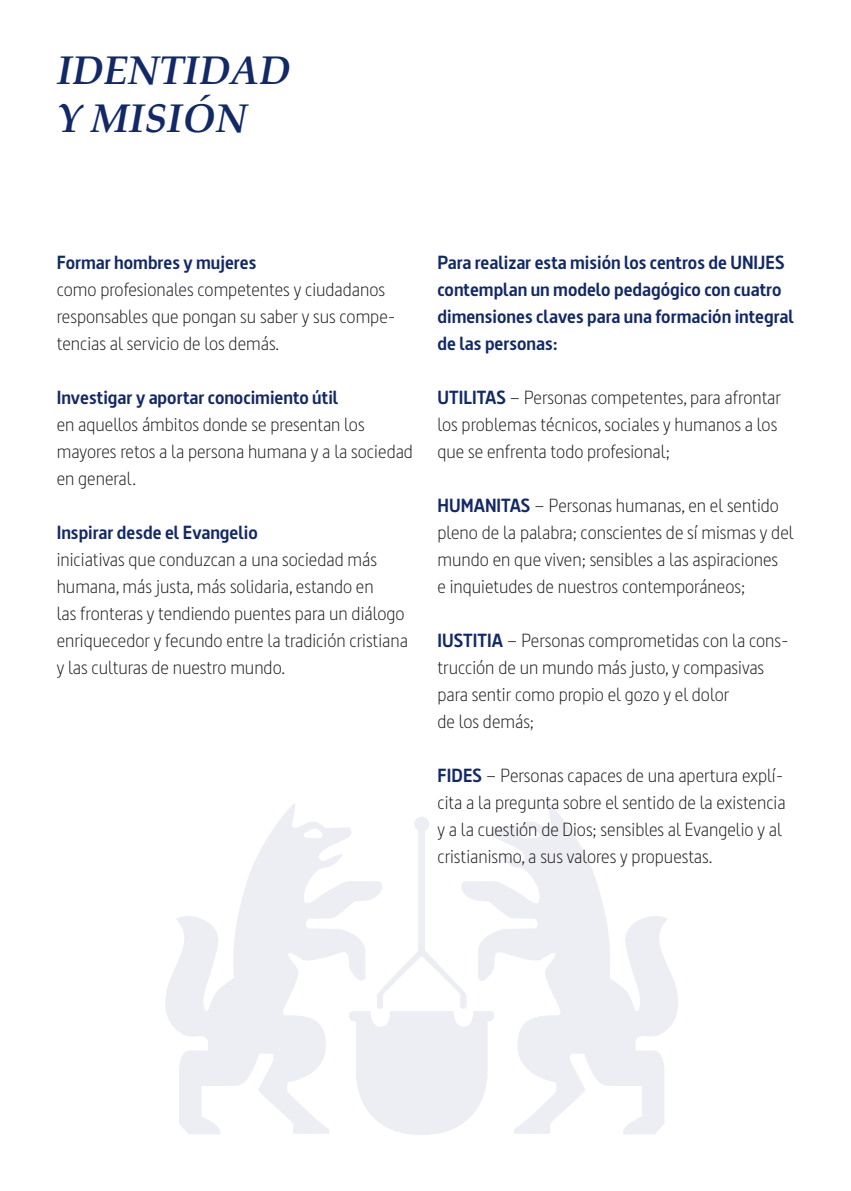
<style>
.page{position:relative;width:851px;height:1191px;background:#fff}
.page>*{position:absolute;margin:0;border:0;box-sizing:border-box;transform-origin:0 0}
.t1{font:italic 700 40px "Palatino Linotype";color:#11296b}
.t2{font:300 19px/27px "Dsignes";color:#231f20}
.t3{font:700 19px/27px "Dsignes";color:#11296b}
.s1{font-weight:700;color:#11296b}
</style>
<div class="page">
<svg style="left:165px;top:803px;width:217px;height:331px"></svg>
<svg style="left:461px;top:803px;width:217px;height:331px"></svg>
<div style="left:414px;top:816px;width:15px;height:15px;background:#eceef3;border-radius:50%"></div>
<div style="left:418px;top:828px;width:7px;height:124px;background:#eceef3"></div>
<svg style="left:349px;top:947px;width:145px;height:188px"></svg>
<p class="t1" style="left:57px;top:42px;width:235px">IDENTIDAD</p>
<p class="t1" style="left:57px;top:90px;width:191px">Y MISIÓN</p>
<p class="t3" style="left:57px;top:248px;width:201px">Formar hombres y mujeres</p>
<p class="t2" style="left:57px;top:275px;width:340px">como profesionales competentes y ciudadanos responsables que pongan su saber y sus compe&shy;tencias al servicio de los demás.</p>
<p class="t3" style="left:57px;top:383px;width:283px">Investigar y aportar conocimiento útil</p>
<p class="t2" style="left:57px;top:410px;width:358px">en aquellos ámbitos donde se presentan los mayores retos a la persona humana y a la sociedad en general.</p>
<p class="t3" style="left:57px;top:518px;width:203px">Inspirar desde el Evangelio</p>
<p class="t2" style="left:57px;top:545px;width:322px">iniciativas que conduzcan a una sociedad más humana, más justa, más solidaria, estando en</p>
<p class="t2" style="left:57px;top:599px;width:352px">las fronteras y tendiendo puentes para un diálogo enriquecedor y fecundo entre la tradición cristiana y las culturas de nuestro mundo.</p>
<p class="t3" style="left:437px;top:248px;width:358px">Para realizar esta misión los centros de UNIJES contemplan un modelo pedagógico con cuatro dimensiones claves para una formación integral de las personas:</p>
<p class="t2" style="left:437px;top:383px;width:345px"><span class="s1">UTILITAS</span> – Personas competentes, para afrontar los problemas técnicos, sociales y humanos a los que se enfrenta todo profesional;</p>
<p class="t2" style="left:437px;top:491px;width:357px"><span class="s1">HUMANITAS</span> – Personas humanas, en el sentido pleno de la palabra; conscientes de sí mismas y del mundo en que viven; sensibles a las aspiraciones</p>
<p class="t2" style="left:437px;top:572px;width:309px">e inquietudes de nuestros contemporáneos;</p>
<p class="t2" style="left:437px;top:626px;width:353px"><span class="s1">IUSTITIA</span> – Personas comprometidas con la cons&shy;trucción de un mundo más justo, y compasivas para sentir como propio el gozo y el dolor</p>
<p class="t2" style="left:437px;top:707px;width:98px">de los demás;</p>
<p class="t2" style="left:437px;top:761px;width:349px"><span class="s1">FIDES</span> – Personas capaces de una apertura explí&shy;cita a la pregunta sobre el sentido de la existencia y a la cuestión de Dios; sensibles al Evangelio y al cristianismo, a sus valores y propuestas.</p>
</div>
